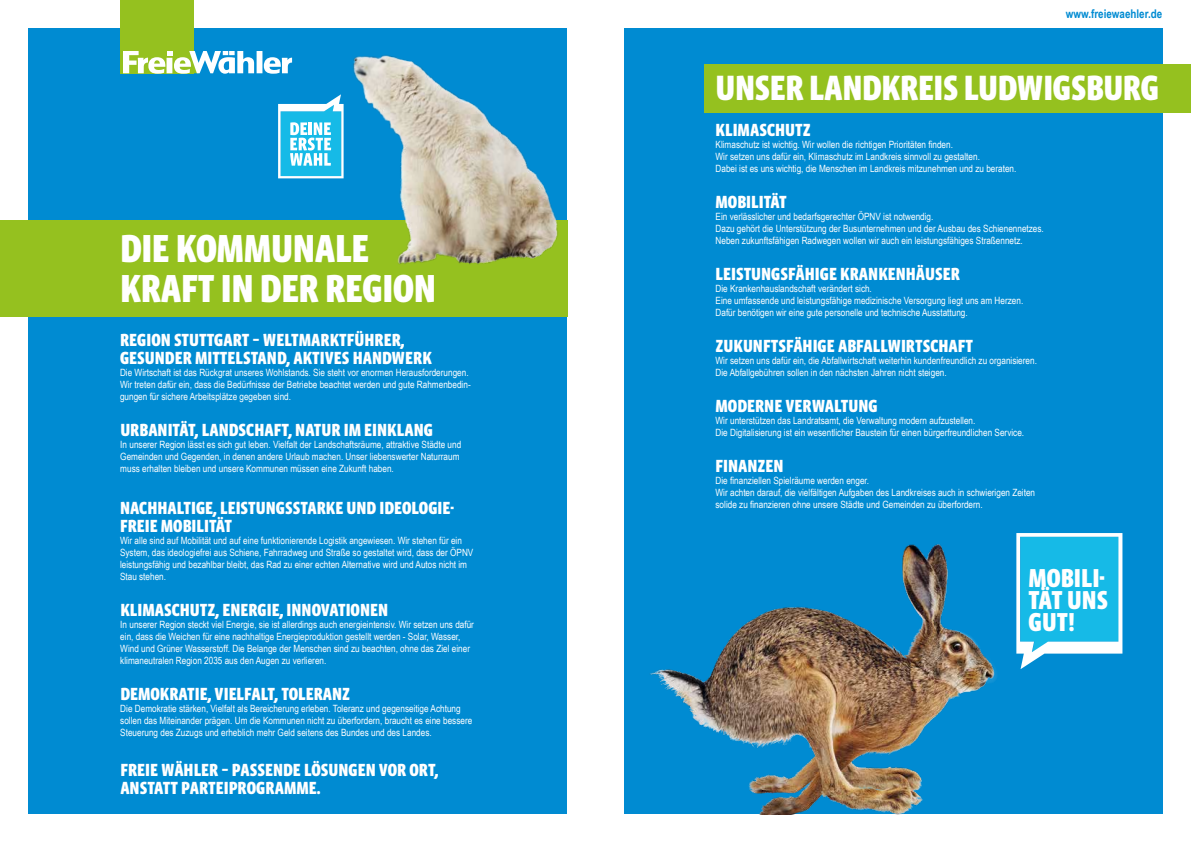
<style>
.page{position:relative;width:1191px;height:842px;background:#fff}
.page>*{position:absolute;margin:0;border:0;box-sizing:border-box;transform-origin:0 0}
.t1{font:900 40px/40px "Vista Sans Nar OTCE";letter-spacing:-.01em;color:#fff}
.t2{font:900 36px "Vista Sans Nar OTCE";letter-spacing:-.01em;color:#fff}
.t3{font:900 26.6px/21.9px "Vista Sans Nar OTCE";color:#fff;text-align:justify}
.t4{font:900 18px/18px "Vista Sans Nar OTCE";color:#fff}
.t5{font:700 12px "Arial Narrow";color:#008bd2}
.t6{font:10px/12px "Arial Narrow";color:#fff}
</style>
<div class="page">
<div style="left:28px;top:28px;width:539px;height:786px;background:#008bd2"></div>
<div style="left:624px;top:28px;width:538px;height:786px;background:#008bd2"></div>
<div style="left:704px;top:64px;width:487px;height:48px;background:#95c11f"></div>
<img style="left:650px;top:544px;width:347px;height:270px">
<svg style="left:1016px;top:533px;width:106px;height:136px;background:#3cc0e8"></svg>
<div style="left:0;top:220px;width:567px;height:96px;background:#95c11f"></div>
<img style="left:303px;top:55px;width:265px;height:234px">
<svg style="left:278px;top:94px;width:65px;height:84px;background:#64ccec"></svg>
<div style="left:120px;top:0;width:73px;height:73px;background:#95c11f"></div>
<div style="left:257px;top:51px;width:5px;height:22px;background:#fff"></div>
<svg style="left:123px;top:51px;width:131px;height:23px"></svg>
<svg style="left:264px;top:57px;width:28px;height:17px"></svg>
<h1 class="t1" style="left:120px;top:228px;width:317px">DIE KOMMUNALE<br>KRAFT IN DER REGION</h1>
<h3 class="t4" style="left:120px;top:331px;width:313px">REGION STUTTGART – WELTMARKTFÜHRER,<br>GESUNDER MITTELSTAND, AKTIVES HANDWERK</h3>
<p class="t6" style="left:120px;top:366px;width:352px">Die Wirtschaft ist das Rückgrat unseres Wohlstands. Sie steht vor enormen Herausforderungen.<br>Wir treten dafür ein, dass die Bedürfnisse der Betriebe beachtet werden und gute Rahmenbedin&shy;gungen für sichere Arbeitsplätze gegeben sind.</p>
<p class="t6" style="left:120px;top:438px;width:342px">In unserer Region lässt es sich gut leben. Vielfalt der Landschaftsräume, attraktive Städte und<br>Gemeinden und Gegenden, in denen andere Urlaub machen. Unser liebenswerter Naturraum muss erhalten bleiben und unsere Kommunen müssen eine Zukunft haben.</p>
<h3 class="t4" style="left:120px;top:421px;width:314px">URBANITÄT, LANDSCHAFT, NATUR IM EINKLANG</h3>
<h3 class="t4" style="left:120px;top:499px;width:335px">NACHHALTIGE, LEISTUNGSSTARKE UND IDEOLOGIE-<br>FREIE MOBILITÄT</h3>
<p class="t6" style="left:120px;top:534px;width:355px">Wir alle sind auf Mobilität und auf eine funktionierende Logistik angewiesen. Wir stehen für ein System, das ideologiefrei aus Schiene, Fahrradweg und Straße so gestaltet wird, dass der ÖPNV leistungsfähig und bezahlbar bleibt, das Rad zu einer echten Alternative wird und Autos nicht im Stau stehen.</p>
<h3 class="t4" style="left:120px;top:601px;width:269px">KLIMASCHUTZ, ENERGIE, INNOVATIONEN</h3>
<p class="t6" style="left:120px;top:618px;width:355px">In unserer Region steckt viel Energie, sie ist allerdings auch energieintensiv. Wir setzen uns dafür ein, dass die Weichen für eine nachhaltige Energieproduktion gestellt werden - Solar, Wasser, Wind und Grüner Wasserstoff. Die Belange der Menschen sind zu beachten, ohne das Ziel einer klimaneutralen Region 2035 aus den Augen zu verlieren.</p>
<p class="t6" style="left:120px;top:702px;width:353px">Die Demokratie stärken, Vielfalt als Bereicherung erleben. Toleranz und gegenseitige Achtung sollen das Miteinander prägen. Um die Kommunen nicht zu überfordern, braucht es eine bessere<br>Steuerung des Zuzugs und erheblich mehr Geld seitens des Bundes und des Landes.</p>
<h3 class="t4" style="left:120px;top:685px;width:231px">DEMOKRATIE, VIELFALT, TOLERANZ</h3>
<h3 class="t4" style="left:120px;top:760px;width:320px">FREIE WÄHLER – PASSENDE LÖSUNGEN VOR ORT,<br>ANSTATT PARTEIPROGRAMME.</h3>
<p class="t5" style="left:1065px;top:5px;width:98px">www.freiewaehler.de</p>
<h2 class="t2" style="left:715px;top:67px;width:445px">UNSER LANDKREIS LUDWIGSBURG</h2>
<h3 class="t4" style="left:715px;top:121px;width:97px">KLIMASCHUTZ</h3>
<p class="t6" style="left:715px;top:138px;width:302px">Klimaschutz ist wichtig. Wir wollen die richtigen Prioritäten finden.<br>Wir setzen uns dafür ein, Klimaschutz im Landkreis sinnvoll zu gestalten.<br>Dabei ist es uns wichtig, die Menschen im Landkreis mitzunehmen und zu beraten.</p>
<p class="t6" style="left:715px;top:210px;width:330px">Ein verlässlicher und bedarfsgerechter ÖPNV ist notwendig.<br>Dazu gehört die Unterstützung der Busunternehmen und der Ausbau des Schienennetzes.<br>Neben zukunftsfähigen Radwegen wollen wir auch ein leistungsfähiges Straßennetz.</p>
<p class="t6" style="left:715px;top:282px;width:309px">Die Krankenhauslandschaft verändert sich.<br>Eine umfassende und leistungsfähige medizinische Versorgung liegt uns am Herzen.<br>Dafür benötigen wir eine gute personelle und technische Ausstattung.</p>
<p class="t6" style="left:715px;top:354px;width:323px">Wir setzen uns dafür ein, die Abfallwirtschaft weiterhin kundenfreundlich zu organisieren.<br>Die Abfallgebühren sollen in den nächsten Jahren nicht steigen.</p>
<p class="t6" style="left:715px;top:414px;width:310px">Wir unterstützen das Landratsamt, die Verwaltung modern aufzustellen.<br>Die Digitalisierung ist ein wesentlicher Baustein für einen bürgerfreundlichen Service.</p>
<p class="t6" style="left:715px;top:474px;width:321px">Die finanziellen Spielräume werden enger.<br>Wir achten darauf, die vielfältigen Aufgaben des Landkreises auch in schwierigen Zeiten solide zu finanzieren ohne unsere Städte und Gemeinden zu überfordern.</p>
<h3 class="t4" style="left:715px;top:193px;width:73px">MOBILITÄT</h3>
<h3 class="t4" style="left:715px;top:265px;width:246px">LEISTUNGSFÄHIGE KRANKENHÄUSER</h3>
<h3 class="t4" style="left:715px;top:337px;width:259px">ZUKUNFTSFÄHIGE ABFALLWIRTSCHAFT</h3>
<h3 class="t4" style="left:715px;top:397px;width:164px">MODERNE VERWALTUNG</h3>
<h3 class="t4" style="left:715px;top:457px;width:70px">FINANZEN</h3>
<h3 class="t3" style="left:1028px;top:566px;width:81px">MOBILI-TÄT UNS GUT!</h3>
</div>
